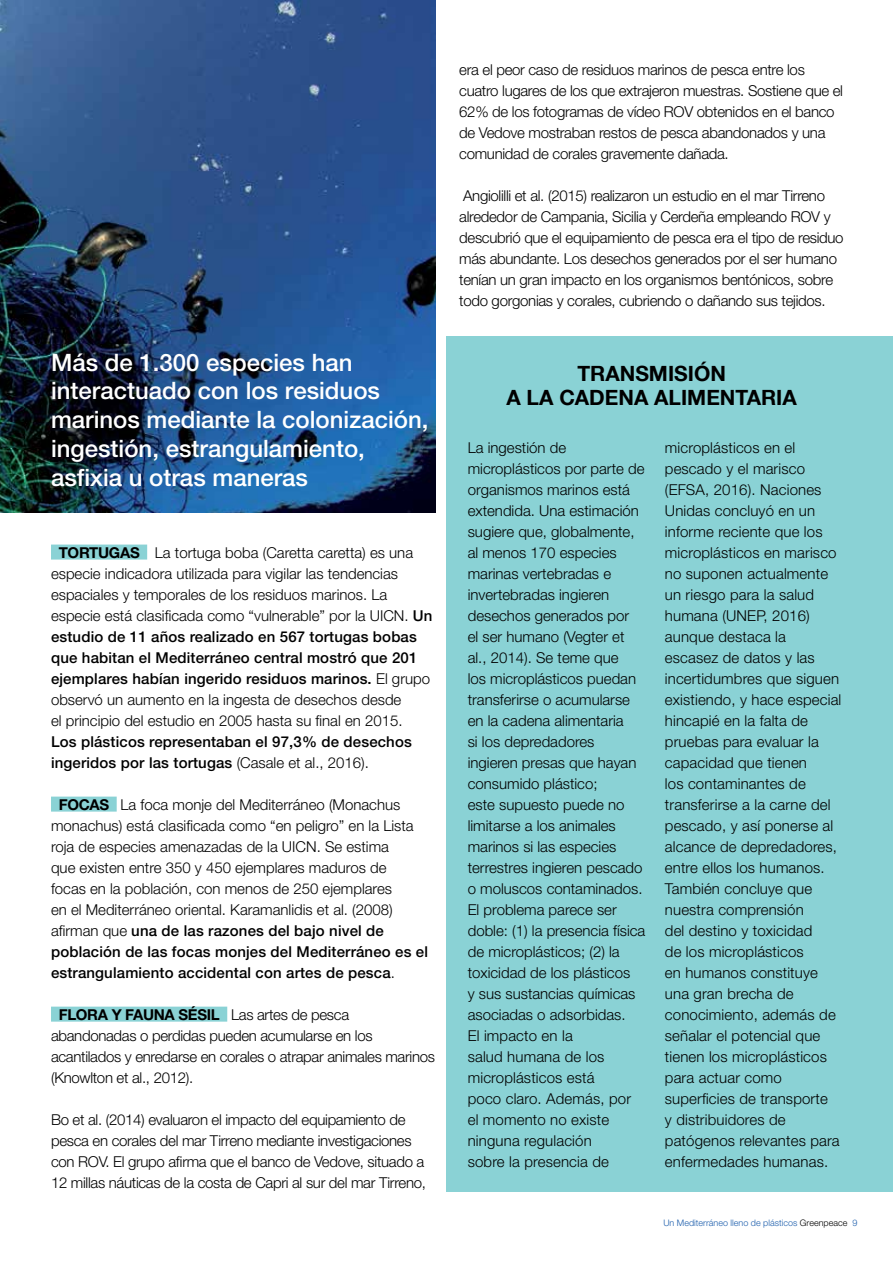
<style>
.page{position:relative;width:893px;height:1263px;background:#fff}
.page>*{position:absolute;margin:0;border:0;box-sizing:border-box;transform-origin:0 0}
.t1{font:500 24px/28.8px "Helvetica Neue LT";color:#fff}
.t2{font:700 21px/24px "Helvetica Neue LT Com";color:#000;text-align:center}
.t3{font:300 15px/21px "Helvetica Neue LT Std";color:#000}
.t4{font:300 15px/21px "Helvetica Neue LT Std";letter-spacing:-.02em;color:#000}
.t5{font:500 15px/21px "Helvetica Neue LT";letter-spacing:.01em;color:#000}
.t6{font:300 9px "Helvetica Neue LT Std";color:#1e5fad}
.s1{font-weight:700}
.s2{font-family:"Helvetica Neue LT";font-weight:500}
.s3{font-family:"Helvetica Neue LT Std";font-weight:300}
.s4{color:#000}
</style>
<div class="page">
<div style="left:446px;top:336px;width:447px;height:856px;background:#8ad2d5"></div>
<img style="left:0;top:0;width:435px;height:512px">
<div style="left:51px;top:545px;width:96px;height:15px;background:#8ad2d5"></div>
<div style="left:51px;top:797px;width:66px;height:15px;background:#8ad2d5"></div>
<div style="left:51px;top:1007px;width:176px;height:15px;background:#8ad2d5"></div>
<h1 class="t1" style="left:51px;top:347px;width:379px">Más de 1.300 especies han interactuado con los residuos marinos mediante la colonización, ingestión, estrangulamiento, asfixia u otras maneras</h1>
<p class="t3" style="left:51px;top:542px;width:383px;text-indent:8px"><span class="s1">TORTUGAS</span> La tortuga boba (Caretta caretta) es una especie indicadora utilizada para vigilar las tendencias espaciales y temporales de los residuos marinos. La especie está clasificada como “vulnerable” por la UICN. <span class="s2">Un</span></p>
<p class="t5" style="left:51px;top:626px;width:381px">estudio de 11 años realizado en 567 tortugas bobas que habitan el Mediterráneo central mostró que 201 ejemplares habían ingerido residuos marinos. <span class="s3">El grupo</span></p>
<p class="t3" style="left:51px;top:689px;width:353px">observó un aumento en la ingesta de desechos desde el principio del estudio en 2005 hasta su final en 2015.</p>
<p class="t5" style="left:51px;top:731px;width:362px">Los plásticos representaban el 97,3% de desechos ingeridos por las tortugas <span class="s3">(Casale et al., 2016).</span></p>
<p class="t3" style="left:51px;top:794px;width:364px;text-indent:8px"><span class="s1">FOCAS</span> La foca monje del Mediterráneo (Monachus monachus) está clasificada como “en peligro” en la Lista roja de especies amenazadas de la UICN. Se estima que existen entre 350 y 450 ejemplares maduros de focas en la población, con menos de 250 ejemplares<br>en el Mediterráneo oriental. Karamanlidis et al. (2008)</p>
<p class="t5" style="left:51px;top:920px;width:379px"><span class="s3">afirman que</span> una de las razones del bajo nivel de población de las focas monjes del Mediterráneo es el estrangulamiento accidental con artes de pesca<span class="s3">.</span></p>
<p class="t4" style="left:51px;top:1004px;width:385px;text-indent:8px"><span class="s1">FLORA Y FAUNA SÉSIL</span> Las artes de pesca abandonadas o perdidas pueden acumularse en los acantilados y enredarse en corales o atrapar animales marinos (Knowlton et al., 2012).</p>
<p class="t4" style="left:51px;top:1109px;width:376px">Bo et al. (2014) evaluaron el impacto del equipamiento de pesca en corales del mar Tirreno mediante investigaciones con ROV. El grupo afirma que el banco de Vedove, situado a 12 millas náuticas de la costa de Capri al sur del mar Tirreno,</p>
<p class="t4" style="left:459px;top:59px;width:385px">era el peor caso de residuos marinos de pesca entre los cuatro lugares de los que extrajeron muestras. Sostiene que el 62% de los fotogramas de vídeo ROV obtenidos en el banco de Vedove mostraban restos de pesca abandonados y una comunidad de corales gravemente dañada.</p>
<p class="t4" style="left:459px;top:185px;width:386px">Angiolilli et al. (2015) realizaron un estudio en el mar Tirreno alrededor de Campania, Sicilia y Cerdeña empleando ROV y descubrió que el equipamiento de pesca era el tipo de residuo más abundante. Los desechos generados por el ser humano tenían un gran impacto en los organismos bentónicos, sobre todo gorgonias y corales, cubriendo o dañando sus tejidos.</p>
<h2 class="t2" style="left:506px;top:361px;width:292px">TRANSMISIÓN<br>A LA CADENA ALIMENTARIA</h2>
<p class="t3" style="left:468px;top:437px;width:179px">La ingestión de microplásticos por parte de organismos marinos está extendida. Una estimación sugiere que, globalmente, al menos 170 especies marinas vertebradas e invertebradas ingieren desechos generados por<br>el ser humano (Vegter et al., 2014). Se teme que<br>los microplásticos puedan transferirse o acumularse en la cadena alimentaria<br>si los depredadores ingieren presas que hayan consumido plástico;<br>este supuesto puede no limitarse a los animales marinos si las especies terrestres ingieren pescado o moluscos contaminados.<br>El problema parece ser doble: (1) la presencia física de microplásticos; (2) la toxicidad de los plásticos<br>y sus sustancias químicas asociadas o adsorbidas.<br>El impacto en la<br>salud humana de los microplásticos está<br>poco claro. Además, por el momento no existe ninguna regulación<br>sobre la presencia de</p>
<p class="t3" style="left:665px;top:437px;width:178px">microplásticos en el pescado y el marisco (EFSA, 2016). Naciones<br>Unidas concluyó en un informe reciente que los microplásticos en marisco no suponen actualmente un riesgo para la salud humana (UNEP, 2016) aunque destaca la escasez de datos y las incertidumbres que siguen existiendo, y hace especial hincapié en la falta de pruebas para evaluar la capacidad que tienen<br>los contaminantes de transferirse a la carne del pescado, y así ponerse al alcance de depredadores, entre ellos los humanos.<br>También concluye que nuestra comprensión<br>del destino y toxicidad<br>de los microplásticos<br>en humanos constituye una gran brecha de conocimiento, además de señalar el potencial que tienen los microplásticos para actuar como superficies de transporte<br>y distribuidores de patógenos relevantes para enfermedades humanas.</p>
<p class="t6" style="left:663px;top:1217px;width:196px">Un Mediterráneo lleno de plásticos <span class="s4">Greenpeace</span> 9</p>
</div>
